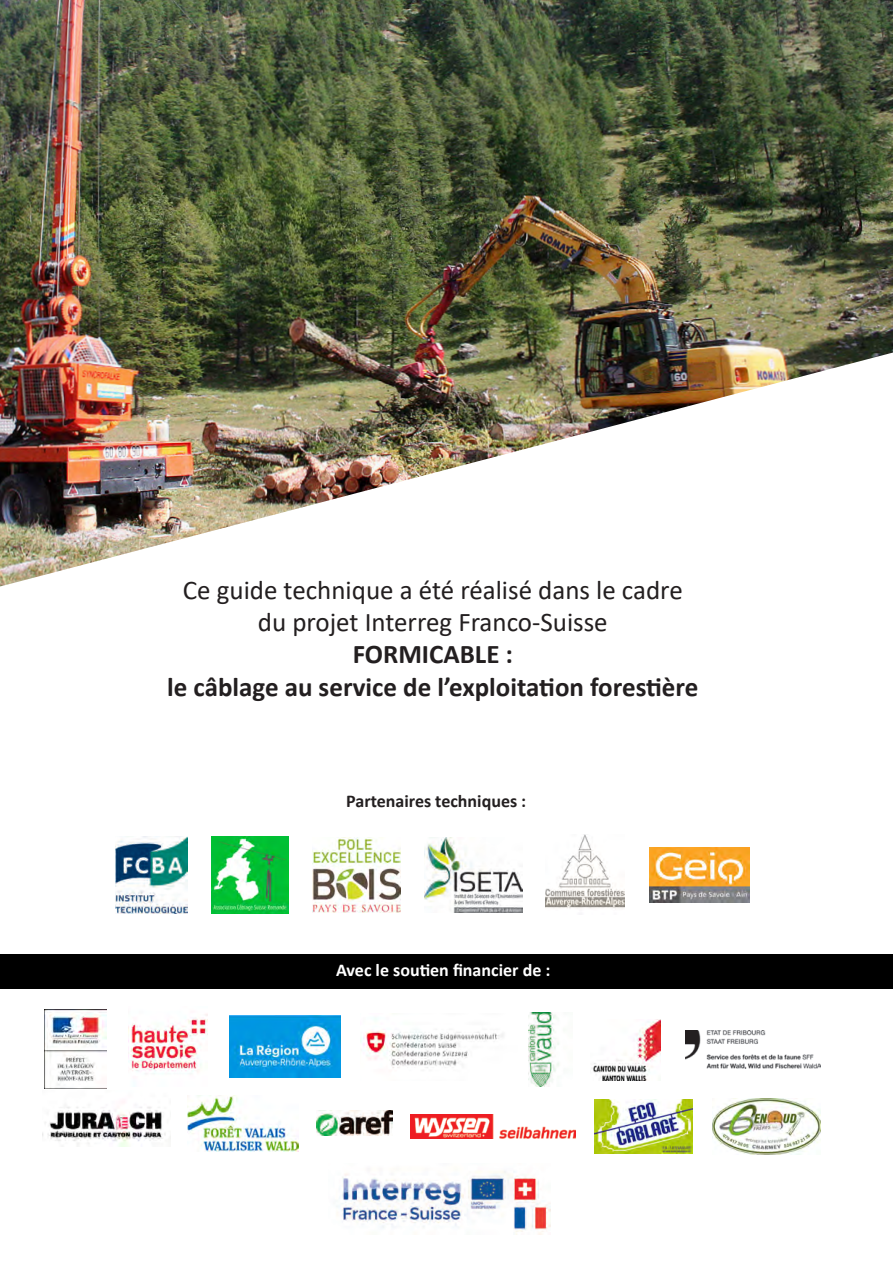
<style>
.page{position:relative;width:893px;height:1263px;background:#fff}
.page>*{position:absolute;margin:0;border:0;box-sizing:border-box;transform-origin:0 0}
.t1{font:27px "Calibri";color:#231f20}
.t2{font:700 27px "Calibri";color:#231f20}
.t3{font:700 18px "Calibri";color:#fff}
.t4{font:700 18px "Calibri";color:#231f20}
</style>
<div class="page">
<img style="left:116px;top:836px;width:71px;height:77px">
<img style="left:650px;top:848px;width:99px;height:54px">
<img style="left:312px;top:837px;width:88px;height:75px">
<img style="left:546px;top:835px;width:79px;height:74px">
<img style="left:211px;top:836px;width:77px;height:77px">
<img style="left:425px;top:837px;width:97px;height:75px">
<img style="left:44px;top:1009px;width:62px;height:80px">
<img style="left:128px;top:1014px;width:80px;height:60px">
<img style="left:229px;top:1016px;width:111px;height:62px">
<img style="left:360px;top:1018px;width:144px;height:50px">
<img style="left:529px;top:1012px;width:30px;height:74px">
<img style="left:591px;top:1020px;width:69px;height:60px">
<img style="left:686px;top:1031px;width:135px;height:38px">
<img style="left:45px;top:1107px;width:121px;height:39px">
<img style="left:187px;top:1095px;width:111px;height:56px">
<img style="left:317px;top:1111px;width:75px;height:25px">
<img style="left:411px;top:1114px;width:164px;height:24px">
<img style="left:594px;top:1100px;width:98px;height:53px">
<img style="left:712px;top:1098px;width:108px;height:56px">
<img style="left:0;top:0;width:893px;height:586px">
<div style="left:0;top:954px;width:893px;height:34px;background:#000"></div>
<img style="left:336px;top:1171px;width:214px;height:64px">
<p class="t1" style="left:183px;top:571px;width:501px">Ce guide technique a été réalisé dans le cadre</p>
<p class="t1" style="left:258px;top:603px;width:351px">du projet Interreg Franco-Suisse</p>
<p class="t2" style="left:353px;top:635px;width:162px">FORMICABLE :</p>
<p class="t2" style="left:167px;top:668px;width:533px">le câblage au service de l’exploitation forestière</p>
<p class="t4" style="left:346px;top:788px;width:182px">Partenaires techniques :</p>
<p class="t3" style="left:336px;top:958px;width:216px">Avec le soutien financier de :</p>
</div>
